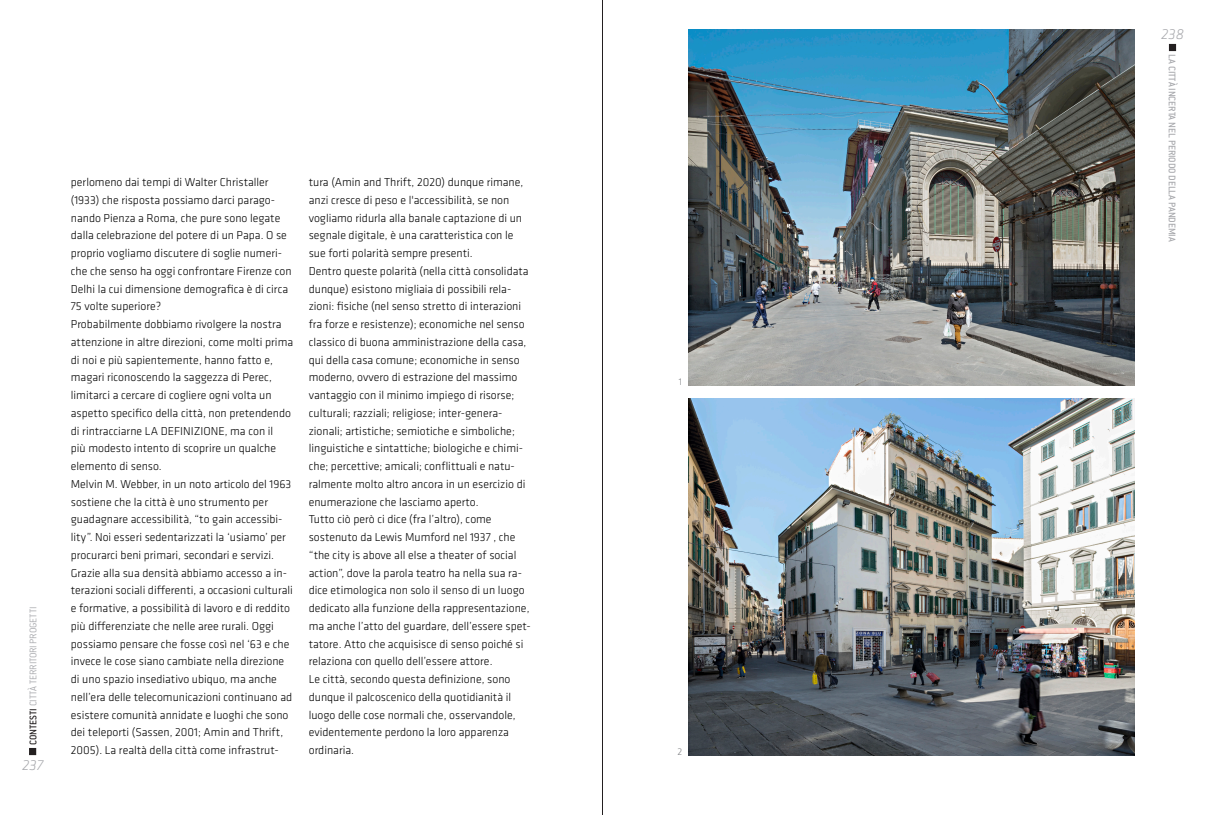
<style>
.page{position:relative;width:1205px;height:815px;background:#fff}
.page>*{position:absolute;margin:0;border:0;box-sizing:border-box;transform-origin:0 0}
.t1{font:italic 300 15px "Klavika";letter-spacing:.005em;color:#a8a9ad}
.t2{font:300 11.88px/17.8px "Klavika";color:#000}
.t3{font:500 10.62px "Conduit ITC";letter-spacing:-.01em;color:#a8a9ad}
.t4{font:300 10.62px "Conduit ITC";letter-spacing:-.01em;color:#a8a9ad}
.Dida__Citazioni_picc{font:300 10px "Klavika";color:#808285}
.s1{font-weight:500;color:#231f20}
</style>
<div class="page">
<div style="left:29px;top:748px;width:7px;height:7px;border:1px solid #231f20"></div>
<div style="left:1169px;top:44px;width:7px;height:7px;border:1px solid #231f20"></div>
<hr style="left:602px;top:0;width:1px;height:815px;background:#231f20">
<img style="left:689px;top:29px;width:445px;height:356px">
<img style="left:689px;top:399px;width:445px;height:356px">
<p class="t4" style="left:27px;top:745px;width:140px;rotate:-90deg"><span class="s1">CONTESTI</span> CITTÀ TERRITORI PROGETTI</p>
<p class="t1" style="left:22px;top:756px;width:22px">237</p>
<p class="t2" style="left:71px;top:173px;width:222px">perlomeno dai tempi di Walter Christaller (1933) che risposta possiamo darci parago&shy;nando Pienza a Roma, che pure sono legate dalla celebrazione del potere di un Papa. O se proprio vogliamo discutere di soglie numeri&shy;che che senso ha oggi confrontare Firenze con Delhi la cui dimensione demografica è di circa 75 volte superiore?</p>
<p class="t2" style="left:71px;top:315px;width:224px">Probabilmente dobbiamo rivolgere la nostra attenzione in altre direzioni, come molti prima di noi e più sapientemente, hanno fatto e, magari riconoscendo la saggezza di Perec, limitarci a cercare di cogliere ogni volta un aspetto specifico della città, non pretendendo di rintracciarne LA DEFINIZIONE, ma con il<br>più modesto intento di scoprire un qualche elemento di senso.</p>
<p class="t2" style="left:71px;top:475px;width:223px">Melvin M. Webber, in un noto articolo del 1963 sostiene che la città è uno strumento per guadagnare accessibilità, “to gain accessibi&shy;lity”. Noi esseri sedentarizzati la ‘usiamo’ per procurarci beni primari, secondari e servizi.<br>Grazie alla sua densità abbiamo accesso a in&shy;terazioni sociali differenti, a occasioni culturali e formative, a possibilità di lavoro e di reddito più differenziate che nelle aree rurali. Oggi possiamo pensare che fosse così nel ‘63 e che invece le cose siano cambiate nella direzione di uno spazio insediativo ubiquo, ma anche nell’era delle telecomunicazioni continuano ad esistere comunità annidate e luoghi che sono dei teleporti (Sassen, 2001; Amin and Thrift, 2005). La realtà della città come infrastrut-</p>
<p class="t2" style="left:309px;top:173px;width:216px">tura (Amin and Thrift, 2020) dunque rimane, anzi cresce di peso e l'accessibilità, se non vogliamo ridurla alla banale captazione di un segnale digitale, è una caratteristica con le sue forti polarità sempre presenti.</p>
<p class="t2" style="left:309px;top:262px;width:221px">Dentro queste polarità (nella città consolidata dunque) esistono migliaia di possibili rela&shy;zioni: fisiche (nel senso stretto di interazioni fra forze e resistenze); economiche nel senso classico di buona amministrazione della casa, qui della casa comune; economiche in senso moderno, ovvero di estrazione del massimo vantaggio con il minimo impiego di risorse; culturali; razziali; religiose; inter-genera&shy;zionali; artistiche; semiotiche e simboliche; linguistiche e sintattiche; biologiche e chimi&shy;che; percettive; amicali; conflittuali e natu&shy;ralmente molto altro ancora in un esercizio di enumerazione che lasciamo aperto.</p>
<p class="t2" style="left:309px;top:511px;width:224px">Tutto ciò però ci dice (fra l’altro), come sostenuto da Lewis Mumford nel 1937 , che “the city is above all else a theater of social action”, dove la parola teatro ha nella sua ra&shy;dice etimologica non solo il senso di un luogo dedicato alla funzione della rappresentazione, ma anche l’atto del guardare, dell’essere spet&shy;tatore. Atto che acquisisce di senso poiché si relaziona con quello dell’essere attore.</p>
<p class="t2" style="left:309px;top:670px;width:208px">Le città, secondo questa definizione, sono dunque il palcoscenico della quotidianità il luogo delle cose normali che, osservandole, evidentemente perdono la loro apparenza ordinaria.</p>
<p class="Dida__Citazioni_picc" style="left:679px;top:376px;width:5px">1</p>
<p class="Dida__Citazioni_picc" style="left:677px;top:746px;width:6px">2</p>
<p class="t1" style="left:1161px;top:25px;width:24px">238</p>
<p class="t3" style="left:1178px;top:54px;width:189px;rotate:90deg">LA CITTÀ INCERTA NEL PERIODO DELLA PANDEMIA</p>
</div>
